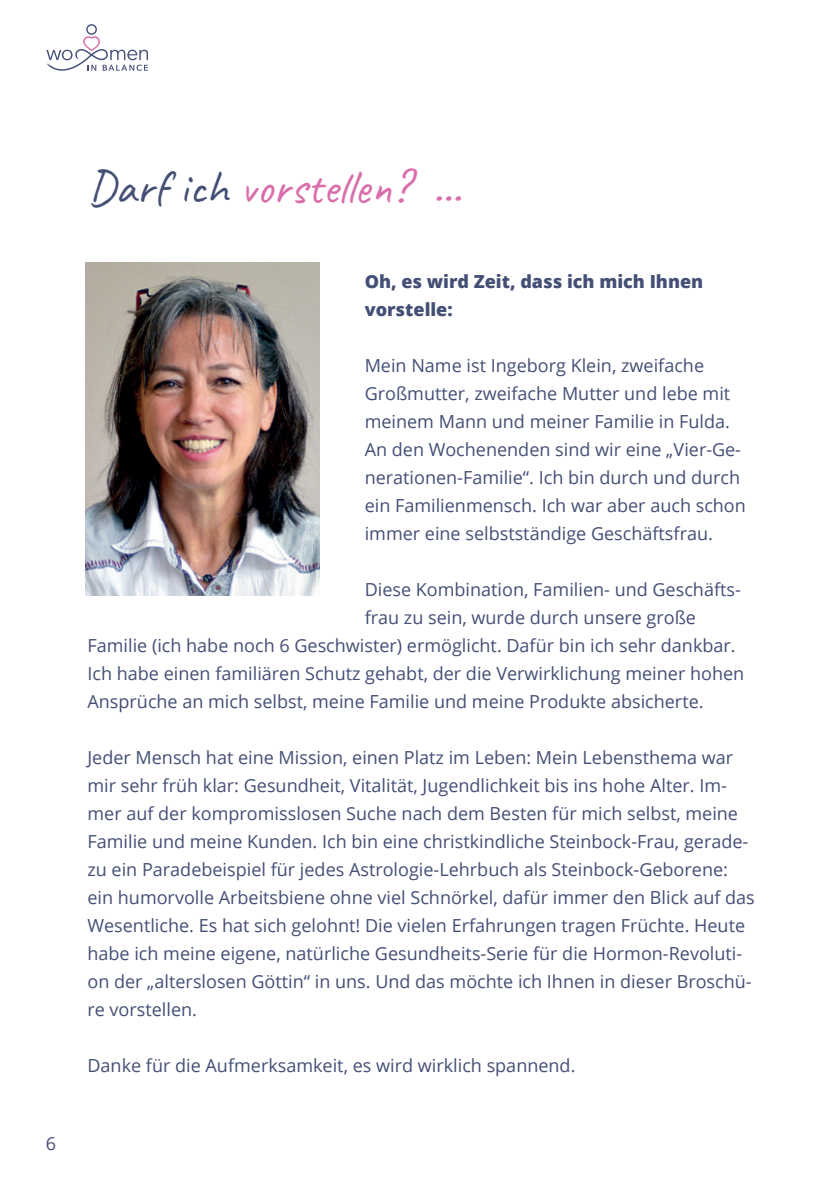
<style>
.page{position:relative;width:840px;height:1191px;background:#fff}
.page>*{position:absolute;margin:0;border:0;box-sizing:border-box;transform-origin:0 0}
.t1{font:48px "Caveat";color:#da6dab}
.t2{font:18px/28px "Open Sans";color:#444f75}
.t3{font:800 18px/28px "Open Sans";color:#444f75}
.s1{color:#444f75}
</style>
<div class="page">
<svg style="left:46px;top:24px;width:102px;height:47px"></svg>
<img style="left:85px;top:263px;width:234px;height:332px">
<p class="t2" style="left:46px;top:1129px;width:12px">6</p>
<h1 class="t1" style="left:87px;top:157px;width:375px"><span class="s1">Darf ich</span> vorstellen? …</h1>
<p class="t3" style="left:364px;top:266px;width:340px">Oh, es wird Zeit, dass ich mich Ihnen vorstelle:</p>
<p class="t2" style="left:364px;top:350px;width:382px">Mein Name ist Ingeborg Klein, zweifache Großmutter, zweifache Mutter und lebe mit meinem Mann und meiner Familie in Fulda.<br>An den Wochenenden sind wir eine „Vier-Ge&shy;nerationen-Familie“. Ich bin durch und durch ein Familienmensch. Ich war aber auch schon immer eine selbstständige Geschäftsfrau.</p>
<p class="t2" style="left:364px;top:574px;width:377px">Diese Kombination, Familien- und Geschäfts-</p>
<p class="t2" style="left:364px;top:602px;width:332px">frau zu sein, wurde durch unsere große</p>
<p class="t2" style="left:87px;top:630px;width:649px">Familie (ich habe noch 6 Geschwister) ermöglicht. Dafür bin ich sehr dankbar.</p>
<p class="t2" style="left:87px;top:658px;width:658px">Ich habe einen familiären Schutz gehabt, der die Verwirklichung meiner hohen</p>
<p class="t2" style="left:87px;top:686px;width:617px">Ansprüche an mich selbst, meine Familie und meine Produkte absicherte.</p>
<p class="t2" style="left:87px;top:742px;width:668px">Jeder Mensch hat eine Mission, einen Platz im Leben: Mein Lebensthema war mir sehr früh klar: Gesundheit, Vitalität, Jugendlichkeit bis ins hohe Alter. Im&shy;mer auf der kompromisslosen Suche nach dem Besten für mich selbst, meine Familie und meine Kunden. Ich bin eine christkindliche Steinbock-Frau, gerade&shy;zu ein Paradebeispiel für jedes Astrologie-Lehrbuch als Steinbock-Geborene: ein humorvolle Arbeitsbiene ohne viel Schnörkel, dafür immer den Blick auf das Wesentliche. Es hat sich gelohnt! Die vielen Erfahrungen tragen Früchte. Heute habe ich meine eigene, natürliche Gesundheits-Serie für die Hormon-Revoluti&shy;on der „alterslosen Göttin“ in uns. Und das möchte ich Ihnen in dieser Broschü&shy;re vorstellen.</p>
<p class="t2" style="left:87px;top:1051px;width:489px">Danke für die Aufmerksamkeit, es wird wirklich spannend.</p>
</div>
